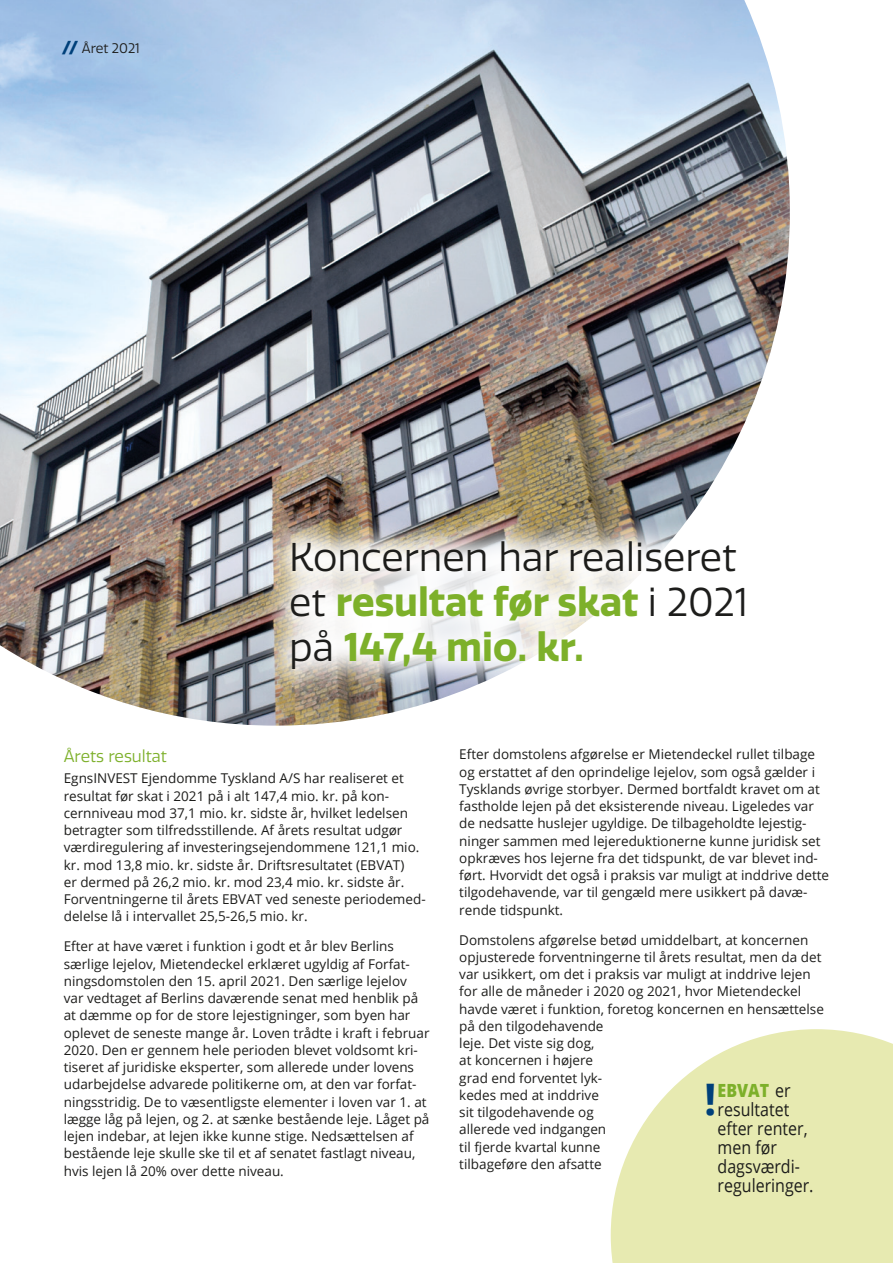
<style>
.page{position:relative;width:893px;height:1263px;background:#fff}
.page>*{position:absolute;margin:0;border:0;box-sizing:border-box;transform-origin:0 0}
.Skribent{font:700 43.5px "Open Sans";color:#00407a}
.Quadro_26_pkt{font:39px/44.8px "Quatro";color:#1d1d1b}
.Skribent-2{font:18.15px "Open Sans";color:#1d1d1b;scale:.88 1}
.Skribent-3{font:800 18.15px "Open Sans";color:#7db02a;scale:.88 1}
.Mellemrubrik{font:16.5px "Quatro";color:#7db02a}
.Brødtekst{font:13.5px/17.2px "Open Sans";color:#1d1d1b}
.Trompet{font:13.5px "Quatro";color:#1d1d1b}
.s1{font-weight:900;font-style:italic;color:#00407a}
.s2{font-weight:700;color:#7db02a}
.s3{font-weight:400;color:#1d1d1b}
</style>
<div class="page">
<img style="left:0;top:0;width:790px;height:726px">
<img style="left:260px;top:511px;width:516px;height:189px">
<svg style="left:611px;top:1029px;width:282px;height:234px;background:#eaedbc"></svg>
<p class="Trompet" style="left:64px;top:40px;width:78px"><span class="s1">//</span> Året 2021</p>
<p class="Quadro_26_pkt" style="left:289px;top:536px;width:460px">Koncernen har realiseret et <span class="s2">resultat før skat</span> i 2021 på <span class="s2">147,4 mio. kr.</span></p>
<p class="Mellemrubrik" style="left:64px;top:746px;width:105px">Årets resultat</p>
<p class="Brødtekst" style="left:64px;top:769px;width:363px">EgnsINVEST Ejendomme Tyskland A/S har realiseret et resultat før skat i 2021 på i alt 147,4 mio. kr. på kon&shy;cernniveau mod 37,1 mio. kr. sidste år, hvilket ledelsen betragter som tilfredsstillende. Af årets resultat udgør værdiregulering af investeringsejendommene 121,1 mio. kr. mod 13,8 mio. kr. sidste år. Driftsresultatet (EBVAT)<br>er dermed på 26,2 mio. kr. mod 23,4 mio. kr. sidste år.<br>Forventningerne til årets EBVAT ved seneste periodemed&shy;delelse lå i intervallet 25,5-26,5 mio. kr.</p>
<p class="Brødtekst" style="left:64px;top:937px;width:367px">Efter at have været i funktion i godt et år blev Berlins særlige lejelov, Mietendeckel erklæret ugyldig af Forfat&shy;ningsdomstolen den 15. april 2021. Den særlige lejelov var vedtaget af Berlins daværende senat med henblik på at dæmme op for de store lejestigninger, som byen har oplevet de seneste mange år. Loven trådte i kraft i februar 2020. Den er gennem hele perioden blevet voldsomt kri&shy;tiseret af juridiske eksperter, som allerede under lovens udarbejdelse advarede politikerne om, at den var forfat&shy;ningsstridig. De to væsentligste elementer i loven var 1. at lægge låg på lejen, og 2. at sænke bestående leje. Låget på lejen indebar, at lejen ikke kunne stige. Nedsættelsen af bestående leje skulle ske til et af senatet fastlagt niveau, hvis lejen lå 20% over dette niveau.</p>
<p class="Brødtekst" style="left:459px;top:745px;width:371px">Efter domstolens afgørelse er Mietendeckel rullet tilbage og erstattet af den oprindelige lejelov, som også gælder i Tysklands øvrige storbyer. Dermed bortfaldt kravet om at fastholde lejen på det eksisterende niveau. Ligeledes var de nedsatte huslejer ugyldige. De tilbageholdte lejestig&shy;ninger sammen med lejereduktionerne kunne juridisk set opkræves hos lejerne fra det tidspunkt, de var blevet ind&shy;ført. Hvorvidt det også i praksis var muligt at inddrive dette tilgodehavende, var til gengæld mere usikkert på davæ&shy;rende tidspunkt.</p>
<p class="Brødtekst" style="left:459px;top:931px;width:366px">Domstolens afgørelse betød umiddelbart, at koncernen opjusterede forventningerne til årets resultat, men da det var usikkert, om det i praksis var muligt at inddrive lejen for alle de måneder i 2020 og 2021, hvor Mietendeckel havde været i funktion, foretog koncernen en hensættelse på den tilgodehavende<br>leje. Det viste sig dog,<br>at koncernen i højere<br>grad end forventet lyk-<br>kedes med at inddrive<br>sit tilgodehavende og<br>allerede ved indgangen<br>til fjerde kvartal kunne<br>tilbageføre den afsatte</p>
<p class="Skribent" style="left:704px;top:1068px;width:14px">!</p>
<p class="Skribent-3" style="left:718px;top:1077px;width:84px">EBVAT <span class="s3">er</span></p>
<p class="Skribent-2" style="left:718px;top:1097px;width:83px">resultatet</p>
<p class="Skribent-2" style="left:718px;top:1116px;width:104px">efter renter,</p>
<p class="Skribent-2" style="left:718px;top:1135px;width:69px">men før</p>
<p class="Skribent-2" style="left:718px;top:1154px;width:95px">dagsværdi-</p>
<p class="Skribent-2" style="left:718px;top:1173px;width:111px">reguleringer.</p>
</div>
